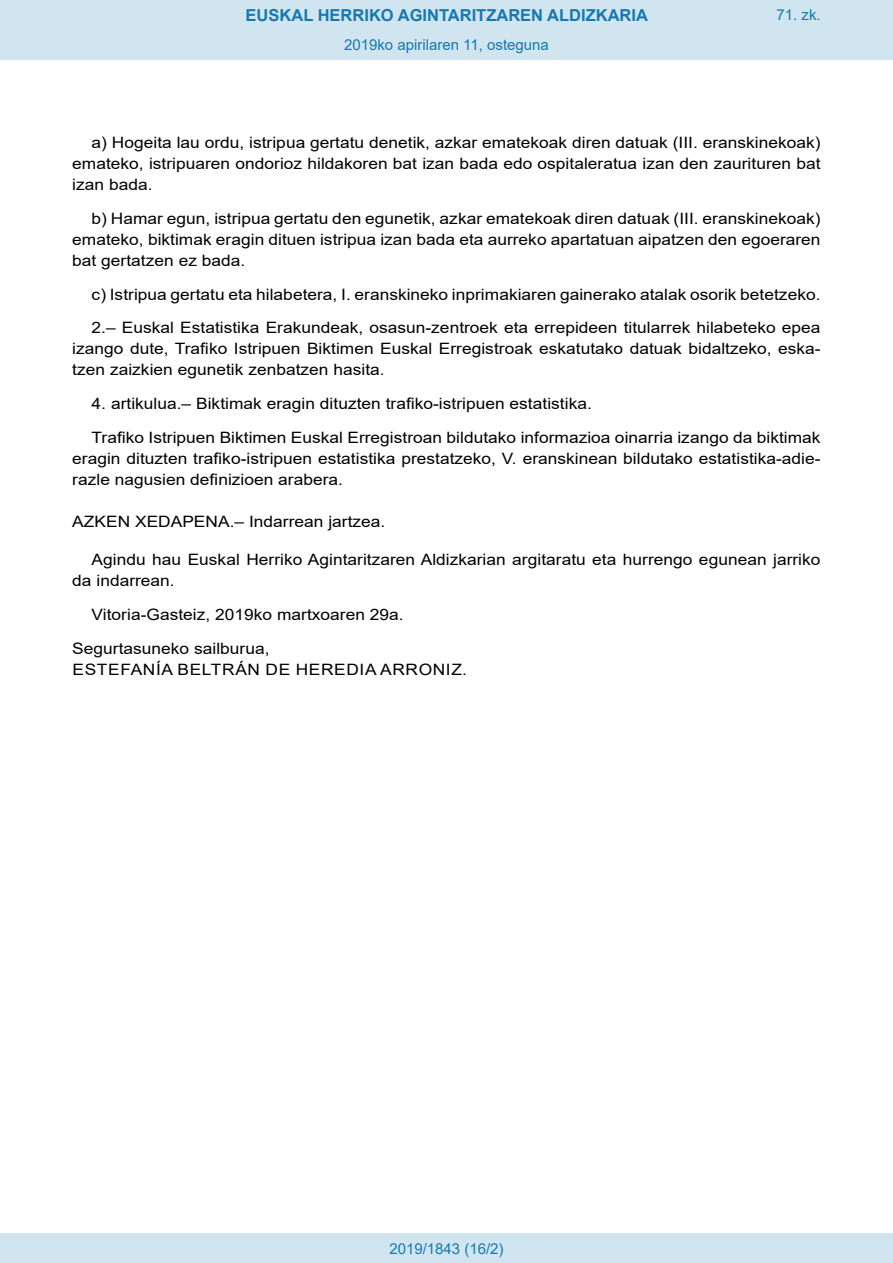
<style>
.page{position:relative;width:893px;height:1263px;background:#fff}
.page>*{position:absolute;margin:0;border:0;box-sizing:border-box;transform-origin:0 0}
.t1{font:700 16.5px "Arial";color:#1879ad}
.BOPVDetalle{font:15.6px/21px "Arial";color:#000;text-align:justify;scale:1.11 1}
.BOPVFirmaLugFec{font:15.6px "Arial";color:#000;scale:1.11 1}
.BOPVFirmaNombre{font:15.6px "Arial";letter-spacing:.035em;color:#000;scale:1.11 1}
.BOPVDisposicionTitul{font:15.6px "Arial";color:#000;scale:1.11 1}
.BOPVFirmaPuesto{font:15.6px "Arial";color:#000;scale:1.11 1}
.Paginacion_Centro{font:15px "Arial";color:#1879ad}
</style>
<div class="page">
<div style="left:0;top:0;width:893px;height:60px;background:#d0e5f0"></div>
<div style="left:0;top:1233px;width:893px;height:30px;background:#d0e5f0"></div>
<p class="t1" style="left:246px;top:3px;width:404px">EUSKAL HERRIKO AGINTARITZAREN ALDIZKARIA</p>
<p class="Paginacion_Centro" style="left:344px;top:35px;width:206px">2019ko apirilaren 11, osteguna</p>
<p class="Paginacion_Centro" style="left:776px;top:5px;width:46px">71. zk.</p>
<p class="BOPVDetalle" style="left:72px;top:132px;width:676px;text-indent:19px">a) Hogeita lau ordu, istripua gertatu denetik, azkar ematekoak diren datuak (III. eranskinekoak) emateko, istripuaren ondorioz hildakoren bat izan bada edo ospitaleratua izan den zaurituren bat izan bada.</p>
<p class="BOPVDetalle" style="left:72px;top:208px;width:676px;text-indent:19px">b) Hamar egun, istripua gertatu den egunetik, azkar ematekoak diren datuak (III. eranskinekoak) emateko, biktimak eragin dituen istripua izan bada eta aurreko apartatuan aipatzen den egoeraren bat gertatzen ez bada.</p>
<p class="BOPVDetalle" style="left:92px;top:284px;width:658px">c) Istripua gertatu eta hilabetera, I. eranskineko inprimakiaren gainerako atalak osorik betetzeko.</p>
<p class="BOPVDetalle" style="left:72px;top:317px;width:676px;text-indent:19px">2.– Euskal Estatistika Erakundeak, osasun-zentroek eta errepideen titularrek hilabeteko epea izango dute, Trafiko Istripuen Biktimen Euskal Erregistroak eskatutako datuak bidaltzeko, eska&shy;tzen zaizkien egunetik zenbatzen hasita.</p>
<p class="BOPVDetalle" style="left:92px;top:393px;width:452px">4. artikulua.– Biktimak eragin dituzten trafiko-istripuen estatistika.</p>
<p class="BOPVDetalle" style="left:72px;top:427px;width:676px;text-indent:19px">Trafiko Istripuen Biktimen Euskal Erregistroan bildutako informazioa oinarria izango da biktimak eragin dituzten trafiko-istripuen estatistika prestatzeko, V. eranskinean bildutako estatistika-adie&shy;razle nagusien definizioen arabera.</p>
<p class="BOPVDisposicionTitul" style="left:72px;top:511px;width:284px">AZKEN XEDAPENA.– Indarrean jartzea.</p>
<p class="BOPVDetalle" style="left:72px;top:549px;width:675px;text-indent:19px">Agindu hau Euskal Herriko Agintaritzaren Aldizkarian argitaratu eta hurrengo egunean jarriko da indarrean.</p>
<p class="BOPVFirmaLugFec" style="left:92px;top:604px;width:283px">Vitoria-Gasteiz, 2019ko martxoaren 29a.</p>
<p class="BOPVFirmaPuesto" style="left:72px;top:637px;width:179px">Segurtasuneko sailburua,</p>
<p class="BOPVFirmaNombre" style="left:73px;top:658px;width:357px">ESTEFANÍA BELTRÁN DE HEREDIA ARRONIZ.</p>
<p class="Paginacion_Centro" style="left:389px;top:1238px;width:116px">2019/1843 (16/2)</p>
</div>
